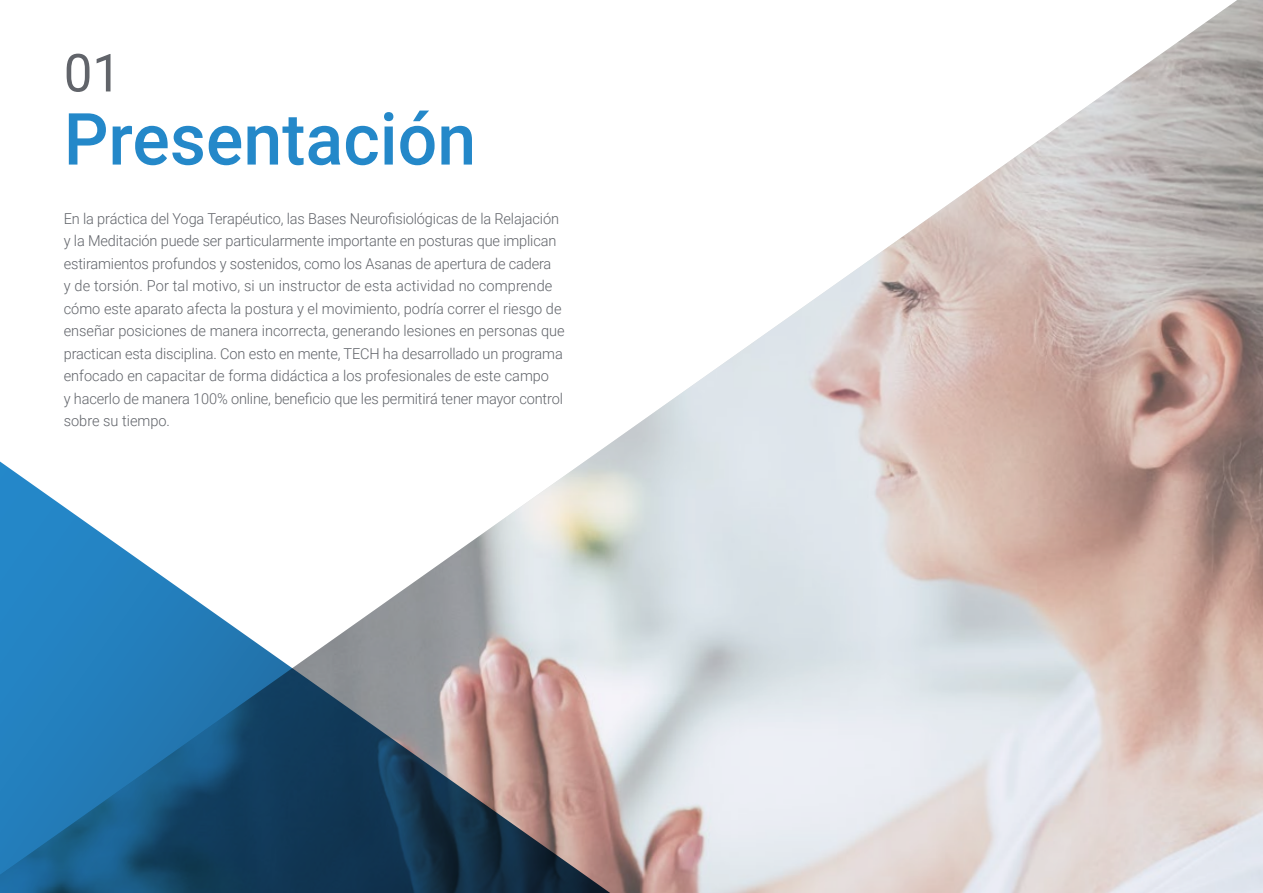
<style>
.page{position:relative;width:1263px;height:893px;background:#fff}
.page>*{position:absolute;margin:0;border:0;box-sizing:border-box;transform-origin:0 0}
.t1{font:500 72px "Roboto";color:#2488c9}
.t2{font:52.5px "Roboto";color:#61646a}
.t3{font:300 15px/22.5px "Roboto";letter-spacing:-.01em;color:#61646a}
</style>
<div class="page">
<img style="left:607px;top:0;width:656px;height:893px">
<svg style="left:0;top:446px;width:640px;height:447px"></svg>
<h2 class="t2" style="left:64px;top:36px;width:59px">01</h2>
<h1 class="t1" style="left:64px;top:89px;width:414px">Presentación</h1>
<p class="t3" style="left:64px;top:207px;width:502px">En la práctica del Yoga Terapéutico, las Bases Neurofisiológicas de la Relajación y la Meditación puede ser particularmente importante en posturas que implican estiramientos profundos y sostenidos, como los Asanas de apertura de cadera<br>y de torsión. Por tal motivo, si un instructor de esta actividad no comprende cómo este aparato afecta la postura y el movimiento, podría correr el riesgo de enseñar posiciones de manera incorrecta, generando lesiones en personas que practican esta disciplina. Con esto en mente, TECH ha desarrollado un programa enfocado en capacitar de forma didáctica a los profesionales de este campo<br>y hacerlo de manera 100% online, beneficio que les permitirá tener mayor control sobre su tiempo.</p>
</div>
